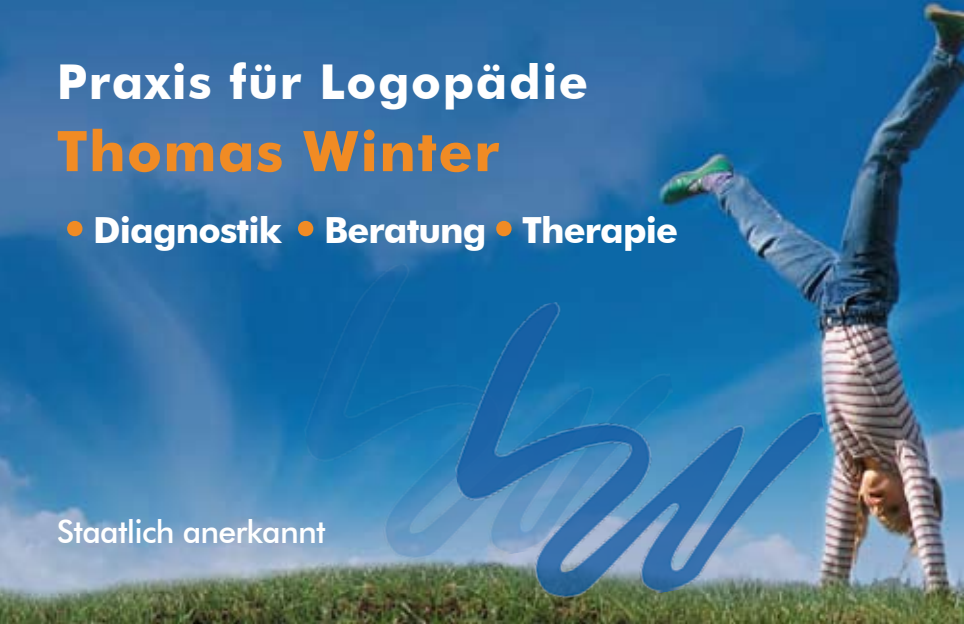
<style>
.page{position:relative;width:964px;height:624px;background:#fff}
.page>*{position:absolute;margin:0;border:0;box-sizing:border-box;transform-origin:0 0}
.t1{font:500 120px "Futura BT";color:#f08b24}
.t2{font:700 56px "Futura BT";letter-spacing:.025em;color:#f08b24}
.t3{font:700 48px "Futura BT";letter-spacing:.03em;color:#fff}
.t4{font:700 36px "Futura BT";letter-spacing:-.025em;color:#fff}
.t5{font:500 32px "Futura BT";letter-spacing:-.025em;color:#fff}
</style>
<div class="page">
<img style="left:0;top:0;width:964px;height:624px">
<img style="left:279px;top:222px;width:416px;height:363px">
<img style="left:430px;top:261px;width:416px;height:363px">
<h3 class="t3" style="left:57px;top:53px;width:533px">Praxis für Logopädie</h3>
<h2 class="t2" style="left:57px;top:117px;width:444px">Thomas Winter</h2>
<h1 class="t1" style="left:57px;top:119px;width:38px">.</h1>
<p class="t4" style="left:93px;top:208px;width:190px">Diagnostik</p>
<h1 class="t1" style="left:288px;top:119px;width:38px">.</h1>
<p class="t4" style="left:324px;top:208px;width:164px">Beratung</p>
<h1 class="t1" style="left:486px;top:119px;width:38px">.</h1>
<p class="t4" style="left:522px;top:208px;width:157px">Therapie</p>
<p class="t5" style="left:57px;top:512px;width:271px">Staatlich anerkannt</p>
</div>
